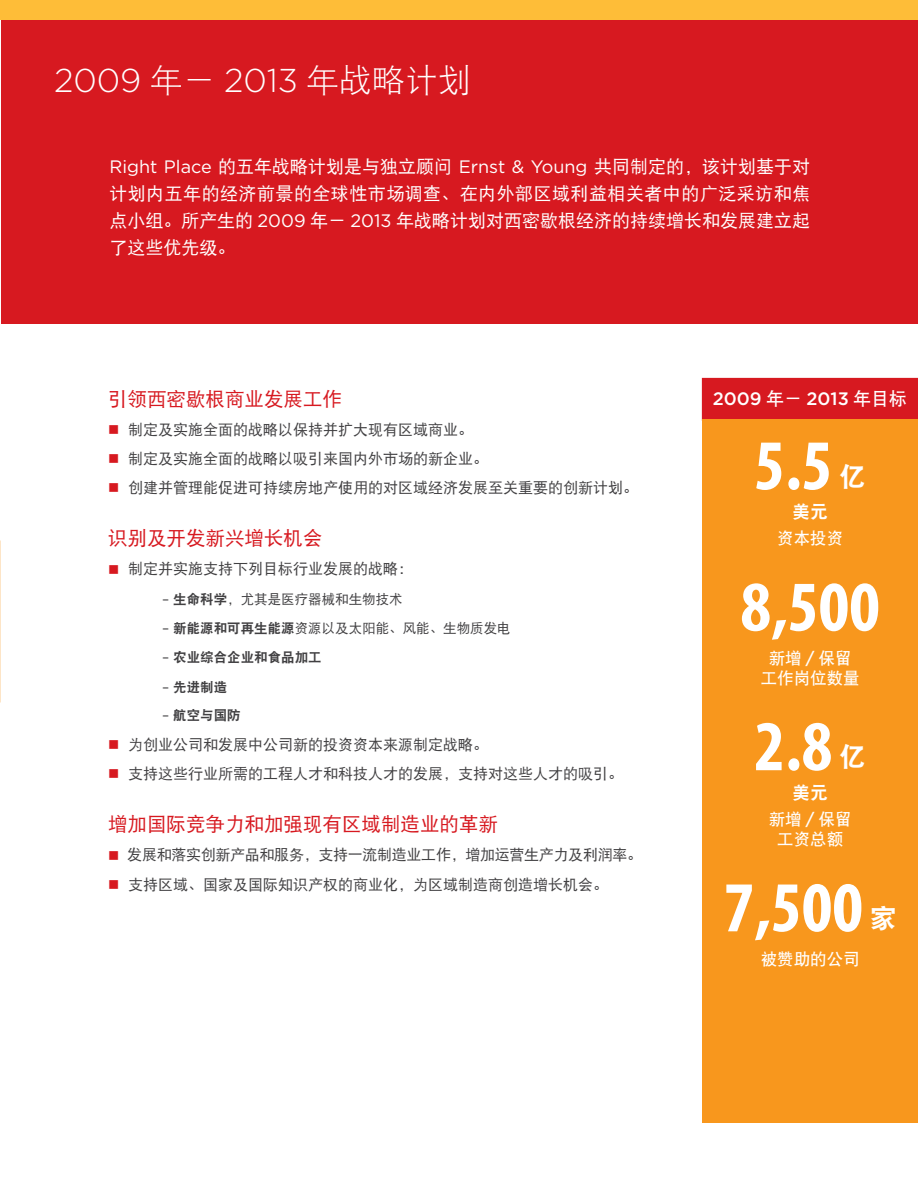
<style>
.page{position:relative;width:918px;height:1188px;background:#fff}
.page>*{position:absolute;margin:0;border:0;box-sizing:border-box;transform-origin:0 0}
.t1{font:700 condensed 72px "Myriad Pro";color:#fff}
.t2{font:300 33px "Gotham";color:#fff}
.t3{font:27px "DFP Hei W9";color:#fff}
.t4{font:19.5px "DFP Hei W5";color:#d71920}
.t5{font:18px/27px "DFP Hei W5";color:#fff;text-align:justify}
.t6{font:500 18px "Gotham";color:#fff}
.t7{font:18px "DFP Hei W9";color:#fff}
.t8{font:16.5px/19.8px "DFP Hei W7";color:#fff;text-align:center}
.t9{font:15px "DFP Hei W5";color:#414042}
.t10{font:15px "DFP Hei W5";letter-spacing:-.02em;color:#414042}
.t11{font:13.5px "DFP Hei W5";color:#414042}
.t12{font:13.5px "DFP Hei W9";color:#414042}
.s1{font-family:"DFP Hei W3";font-weight:400}
.s2{font-family:"Gotham"}
.s3{color:#d71920}
.s4{font-family:"DFP Hei W9"}
.s5{font-family:"DFP Hei W7";font-weight:400}
.s6{font-family:"Gotham";font-weight:500}
</style>
<div class="page">
<div style="left:1px;top:14px;width:917px;height:310px;background:#d71920"></div>
<div style="left:0;top:0;width:918px;height:19px;background:#febd38"></div>
<div style="left:702px;top:378px;width:216px;height:41px;background:#d71920"></div>
<div style="left:702px;top:419px;width:216px;height:703px;background:#f8971d"></div>
<h2 class="t2" style="left:54px;top:60px;width:419px">2009 <span class="s1">年－</span> 2013 <span class="s1">年战略计划</span></h2>
<p class="t5" style="left:109px;top:153px;width:702px"><span class="s2">Right Place</span> 的五年战略计划是与独立顾问 <span class="s2">Ernst &amp; Young</span> 共同制定的，该计划基于对计划内五年的经济前景的全球性市场调查、在内外部区域利益相关者中的广泛采访和焦点小组。所产生的 <span class="s2">2009</span> 年－ <span class="s2">2013</span> 年战略计划对西密歇根经济的持续增长和发展建立起了这些优先级。</p>
<h3 class="t4" style="left:108px;top:388px;width:235px">引领西密歇根商业发展工作</h3>
<p class="t9" style="left:108px;top:421px;width:367px"><span class="s3">■</span> 制定及实施全面的战略以保持并扩大现有区域商业。</p>
<p class="t9" style="left:108px;top:450px;width:382px"><span class="s3">■</span> 制定及实施全面的战略以吸引来国内外市场的新企业。</p>
<p class="t9" style="left:108px;top:480px;width:532px"><span class="s3">■</span> 创建并管理能促进可持续房地产使用的对区域经济发展至关重要的创新计划。</p>
<h3 class="t4" style="left:108px;top:528px;width:216px">识别及开发新兴增长机会</h3>
<p class="t9" style="left:108px;top:561px;width:307px"><span class="s3">■</span> 制定并实施支持下列目标行业发展的战略：</p>
<p class="t11" style="left:162px;top:592px;width:242px"><span class="s2">–</span> <span class="s4">生命科学</span>，尤其是医疗器械和生物技术</p>
<p class="t11" style="left:162px;top:621px;width:350px"><span class="s2">–</span> <span class="s4">新能源和可再生能源</span>资源以及太阳能、风能、生物质发电</p>
<p class="t12" style="left:162px;top:650px;width:161px"><span class="s2">–</span> 农业综合企业和食品加工</p>
<p class="t12" style="left:162px;top:679px;width:67px"><span class="s2">–</span> 先进制造</p>
<p class="t12" style="left:162px;top:708px;width:80px"><span class="s2">–</span> 航空与国防</p>
<p class="t9" style="left:108px;top:736px;width:382px"><span class="s3">■</span> 为创业公司和发展中公司新的投资资本来源制定战略。</p>
<p class="t9" style="left:108px;top:766px;width:517px"><span class="s3">■</span> 支持这些行业所需的工程人才和科技人才的发展，支持对这些人才的吸引。</p>
<h3 class="t4" style="left:108px;top:814px;width:391px">增加国际竞争力和加强现有区域制造业的革新</h3>
<p class="t10" style="left:108px;top:847px;width:536px"><span class="s3">■</span> 发展和落实创新产品和服务，支持一流制造业工作，增加运营生产力及利润率。</p>
<p class="t9" style="left:108px;top:876px;width:502px"><span class="s3">■</span> 支持区域、国家及国际知识产权的商业化，为区域制造商创造增长机会。</p>
<p class="t6" style="left:713px;top:387px;width:196px">2009 <span class="s5">年－</span> 2013 <span class="s5">年目标</span></p>
<h1 class="t1" style="left:754px;top:420px;width:80px">5.5</h1>
<h3 class="t3" style="left:839px;top:461px;width:28px">亿</h3>
<p class="t7" style="left:792px;top:502px;width:37px">美元</p>
<p class="t8" style="left:777px;top:528px;width:67px">资本投资</p>
<h1 class="t1" style="left:740px;top:562px;width:141px">8,500</h1>
<p class="t8" style="left:761px;top:648px;width:100px">新增 <span class="s6">/</span> 保留工作岗位数量</p>
<h1 class="t1" style="left:754px;top:701px;width:80px">2.8</h1>
<h3 class="t3" style="left:839px;top:742px;width:28px">亿</h3>
<p class="t7" style="left:792px;top:782px;width:37px">美元</p>
<p class="t8" style="left:769px;top:809px;width:84px">新增 <span class="s6">/</span> 保留工资总额</p>
<h1 class="t1" style="left:724px;top:862px;width:141px">7,500</h1>
<p class="t8" style="left:761px;top:949px;width:100px">被赞助的公司</p>
<h3 class="t3" style="left:870px;top:903px;width:28px">家</h3>
</div>
